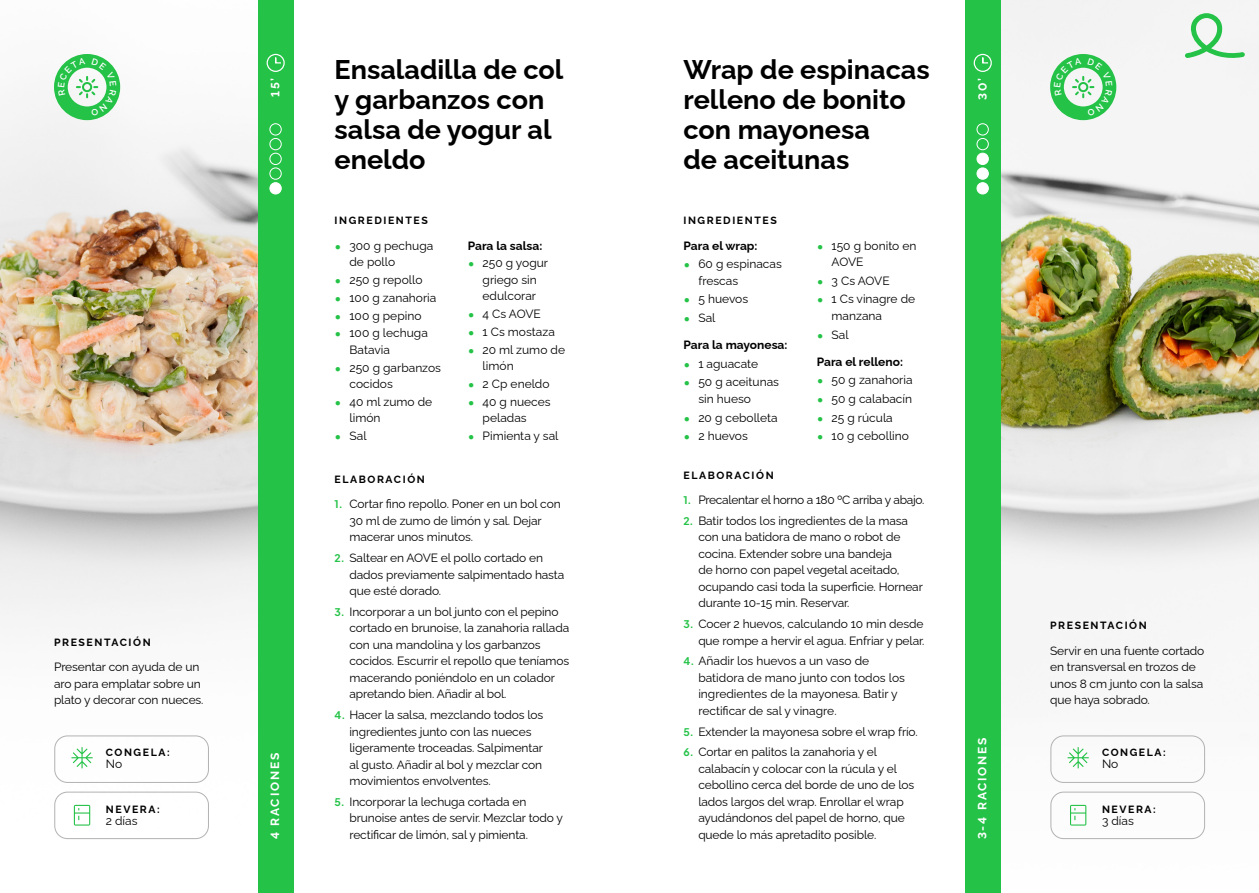
<style>
.page{position:relative;width:1259px;height:893px;background:#fff}
.page>*{position:absolute;margin:0;border:0;box-sizing:border-box;transform-origin:0 0}
.t1{font:700 27px/30px "Raleway";color:#000}
.t2{font:12px/16.5px "Raleway";letter-spacing:-.01em;color:#000}
.t3{font:700 12px "Raleway";color:#000}
.t4{font:700 12px "Raleway";letter-spacing:.15em;color:#fff}
.t5{font:700 10.5px "Raleway";letter-spacing:.15em;color:#000}
.s1{font-family:"Plus Jakarta Sans";font-weight:700;font-size:10.5px;color:#24c247}
</style>
<div class="page">
<img style="left:1000px;top:0;width:259px;height:893px">
<img style="left:0;top:54px;width:258px;height:785px">
<svg style="left:74px;top:805px;width:16px;height:21px"></svg>
<div style="left:54px;top:735px;width:155px;height:48px;border:1px solid #b3b2b2;border-radius:13px"></div>
<div style="left:54px;top:792px;width:155px;height:47px;border:1px solid #b3b2b2;border-radius:13px"></div>
<svg style="left:71px;top:747px;width:22px;height:21px"></svg>
<svg style="left:1070px;top:805px;width:16px;height:21px"></svg>
<div style="left:1050px;top:735px;width:155px;height:48px;border:1px solid #b3b2b2;border-radius:13px"></div>
<div style="left:1050px;top:792px;width:155px;height:47px;border:1px solid #b3b2b2;border-radius:13px"></div>
<svg style="left:1067px;top:747px;width:21px;height:21px"></svg>
<div style="left:258px;top:0;width:35px;height:893px;background:#24c247"></div>
<div style="left:270px;top:183px;width:11px;height:11px;background:#fff;border-radius:50%"></div>
<div style="left:270px;top:182px;width:11px;height:12px;border:1px solid #fff;border-radius:50%"></div>
<div style="left:270px;top:153px;width:11px;height:12px;border:1px solid #fff;border-radius:50%"></div>
<div style="left:270px;top:168px;width:11px;height:12px;border:1px solid #fff;border-radius:50%"></div>
<div style="left:270px;top:138px;width:11px;height:12px;border:1px solid #fff;border-radius:50%"></div>
<div style="left:270px;top:123px;width:11px;height:12px;border:1px solid #fff;border-radius:50%"></div>
<div style="left:267px;top:54px;width:18px;height:18px;border:1px solid #fff;border-radius:50%"></div>
<div style="left:275px;top:57px;width:7px;height:7px;border:1px solid #fff"></div>
<div style="left:965px;top:0;width:35px;height:893px;background:#24c247"></div>
<div style="left:977px;top:183px;width:11px;height:11px;background:#fff;border-radius:50%"></div>
<div style="left:976px;top:182px;width:12px;height:12px;border:1px solid #fff;border-radius:50%"></div>
<div style="left:977px;top:153px;width:11px;height:12px;background:#fff;border-radius:50%"></div>
<div style="left:976px;top:153px;width:12px;height:12px;border:1px solid #fff;border-radius:50%"></div>
<div style="left:977px;top:168px;width:11px;height:11px;background:#fff;border-radius:50%"></div>
<div style="left:976px;top:168px;width:12px;height:12px;border:1px solid #fff;border-radius:50%"></div>
<div style="left:976px;top:138px;width:12px;height:12px;border:1px solid #fff;border-radius:50%"></div>
<div style="left:976px;top:123px;width:12px;height:12px;border:1px solid #fff;border-radius:50%"></div>
<div style="left:973px;top:54px;width:19px;height:18px;border:1px solid #fff;border-radius:50%"></div>
<div style="left:982px;top:57px;width:6px;height:7px;border:1px solid #fff"></div>
<div style="left:54px;top:54px;width:66px;height:66px;border:14px solid #24c247;border-radius:50%"></div>
<div style="left:1050px;top:54px;width:66px;height:66px;border:14px solid #24c247;border-radius:50%"></div>
<svg style="left:1184px;top:13px;width:61px;height:45px"></svg>
<svg style="left:58px;top:58px;width:58px;height:58px"></svg>
<svg style="left:1054px;top:58px;width:58px;height:58px"></svg>
<p class="t5" style="left:54px;top:634px;width:98px">PRESENTACIÓN</p>
<p class="t2" style="left:54px;top:658px;width:151px">Presentar con ayuda de un aro para emplatar sobre un plato y decorar con nueces.</p>
<p class="t5" style="left:106px;top:744px;width:65px">CONGELA:</p>
<p class="t2" style="left:106px;top:755px;width:18px">No</p>
<p class="t5" style="left:106px;top:800px;width:55px">NEVERA:</p>
<p class="t2" style="left:106px;top:811px;width:33px">2 días</p>
<p class="t4" style="left:266px;top:97px;width:21px;rotate:-90deg">15’</p>
<p class="t4" style="left:265px;top:839px;width:88px;rotate:-90deg">4 RACIONES</p>
<h1 class="t1" style="left:335px;top:52px;width:230px">Ensaladilla de col y garbanzos con salsa de yogur al eneldo</h1>
<p class="t5" style="left:334px;top:212px;width:95px">INGREDIENTES</p>
<p class="t2" style="left:349px;top:236px;width:85px;text-indent:-15px"><span class="s1">•</span> 300 g pechuga de pollo</p>
<p class="t2" style="left:335px;top:270px;width:89px"><span class="s1">•</span> 250 g repollo</p>
<p class="t2" style="left:335px;top:288px;width:103px"><span class="s1">•</span> 100 g zanahoria</p>
<p class="t2" style="left:335px;top:306px;width:88px"><span class="s1">•</span> 100 g pepino</p>
<p class="t2" style="left:349px;top:324px;width:80px;text-indent:-15px"><span class="s1">•</span> 100 g lechuga<br>Batavia</p>
<p class="t2" style="left:349px;top:358px;width:93px;text-indent:-15px"><span class="s1">•</span> 250 g garbanzos cocidos</p>
<p class="t2" style="left:349px;top:392px;width:84px;text-indent:-15px"><span class="s1">•</span> 40 ml zumo de limón</p>
<p class="t2" style="left:335px;top:426px;width:33px"><span class="s1">•</span> Sal</p>
<p class="t5" style="left:334px;top:471px;width:92px">ELABORACIÓN</p>
<p class="t3" style="left:468px;top:236px;width:76px">Para la salsa:</p>
<p class="t2" style="left:468px;top:254px;width:82px;text-align:center"><span class="s1">•</span> 250 g yogur griego sin edulcorar</p>
<p class="t2" style="left:468px;top:304px;width:75px"><span class="s1">•</span> 4 Cs AOVE</p>
<p class="t2" style="left:468px;top:322px;width:89px"><span class="s1">•</span> 1 Cs mostaza</p>
<p class="t2" style="left:482px;top:340px;width:84px;text-indent:-15px"><span class="s1">•</span> 20 ml zumo de limón</p>
<p class="t2" style="left:468px;top:374px;width:83px"><span class="s1">•</span> 2 Cp eneldo</p>
<p class="t2" style="left:482px;top:392px;width:69px;text-indent:-15px"><span class="s1">•</span> 40 g nueces peladas</p>
<p class="t2" style="left:468px;top:426px;width:92px"><span class="s1">•</span> Pimienta y sal</p>
<p class="t2" style="left:349px;top:495px;width:213px;text-indent:-15px"><span class="s1">1.</span> Cortar fino repollo. Poner en un bol con<br>30 ml de zumo de limón y sal. Dejar macerar unos minutos.</p>
<p class="t2" style="left:349px;top:548px;width:216px;text-indent:-15px"><span class="s1">2.</span> Saltear en AOVE el pollo cortado en dados previamente salpimentado hasta que esté dorado.</p>
<p class="t2" style="left:349px;top:602px;width:221px;text-indent:-15px"><span class="s1">3.</span> Incorporar a un bol junto con el pepino cortado en brunoise, la zanahoria rallada con una mandolina y los garbanzos cocidos. Escurrir el repollo que teníamos macerando poniéndolo en un colador apretando bien. Añadir al bol.</p>
<p class="t2" style="left:349px;top:705px;width:195px;text-indent:-15px"><span class="s1">4.</span> Hacer la salsa, mezclando todos los ingredientes junto con las nueces ligeramente troceadas. Salpimentar al gusto. Añadir al bol y mezclar con movimientos envolventes.</p>
<p class="t2" style="left:349px;top:792px;width:215px;text-indent:-15px"><span class="s1">5.</span> Incorporar la lechuga cortada en brunoise antes de servir. Mezclar todo y rectificar de limón, sal y pimienta.</p>
<h1 class="t1" style="left:683px;top:52px;width:248px">Wrap de espinacas relleno de bonito con mayonesa<br>de aceitunas</h1>
<p class="t5" style="left:683px;top:212px;width:95px">INGREDIENTES</p>
<p class="t3" style="left:683px;top:236px;width:76px">Para el wrap:</p>
<p class="t2" style="left:698px;top:255px;width:85px;text-indent:-15px"><span class="s1">•</span> 60 g espinacas frescas</p>
<p class="t2" style="left:683px;top:290px;width:66px"><span class="s1">•</span> 5 huevos</p>
<p class="t2" style="left:683px;top:308px;width:33px"><span class="s1">•</span> Sal</p>
<p class="t3" style="left:683px;top:335px;width:105px">Para la mayonesa:</p>
<p class="t2" style="left:683px;top:354px;width:76px"><span class="s1">•</span> 1 aguacate</p>
<p class="t2" style="left:698px;top:373px;width:82px;text-indent:-15px"><span class="s1">•</span> 50 g aceitunas sin hueso</p>
<p class="t2" style="left:683px;top:408px;width:96px"><span class="s1">•</span> 20 g cebolleta</p>
<p class="t2" style="left:683px;top:426px;width:66px"><span class="s1">•</span> 2 huevos</p>
<p class="t5" style="left:683px;top:466px;width:92px">ELABORACIÓN</p>
<p class="t2" style="left:831px;top:236px;width:86px;text-indent:-15px"><span class="s1">•</span> 150 g bonito en<br>AOVE</p>
<p class="t2" style="left:816px;top:271px;width:75px"><span class="s1">•</span> 3 Cs AOVE</p>
<p class="t2" style="left:831px;top:290px;width:85px;text-indent:-15px"><span class="s1">•</span> 1 Cs vinagre de manzana</p>
<p class="t2" style="left:816px;top:325px;width:33px"><span class="s1">•</span> Sal</p>
<p class="t3" style="left:816px;top:352px;width:88px">Para el relleno:</p>
<p class="t2" style="left:816px;top:371px;width:97px"><span class="s1">•</span> 50 g zanahoria</p>
<p class="t2" style="left:816px;top:389px;width:97px"><span class="s1">•</span> 50 g calabacín</p>
<p class="t2" style="left:816px;top:408px;width:78px"><span class="s1">•</span> 25 g rúcula</p>
<p class="t2" style="left:816px;top:426px;width:94px"><span class="s1">•</span> 10 g cebollino</p>
<p class="t2" style="left:683px;top:490px;width:242px"><span class="s1">1.</span> Precalentar el horno a 180 ºC arriba y abajo.</p>
<p class="t2" style="left:698px;top:511px;width:226px;text-indent:-15px"><span class="s1">2.</span> Batir todos los ingredientes de la masa con una batidora de mano o robot de cocina. Extender sobre una bandeja<br>de horno con papel vegetal aceitado, ocupando casi toda la superficie. Hornear durante 10-15 min. Reservar.</p>
<p class="t2" style="left:683px;top:614px;width:242px;text-align:right"><span class="s1">3.</span> Cocer 2 huevos, calculando 10 min desde que rompe a hervir el agua. Enfriar y pelar.</p>
<p class="t2" style="left:698px;top:652px;width:208px;text-indent:-15px"><span class="s1">4.</span> Añadir los huevos a un vaso de batidora de mano junto con todos los ingredientes de la mayonesa. Batir y rectificar de sal y vinagre.</p>
<p class="t2" style="left:683px;top:722px;width:236px"><span class="s1">5.</span> Extender la mayonesa sobre el wrap frío.</p>
<p class="t2" style="left:698px;top:743px;width:217px;text-indent:-15px"><span class="s1">6.</span> Cortar en palitos la zanahoria y el calabacín y colocar con la rúcula y el cebollino cerca del borde de uno de los lados largos del wrap. Enrollar el wrap ayudándonos del papel de horno, que quede lo más apretadito posible.</p>
<p class="t4" style="left:973px;top:100px;width:23px;rotate:-90deg">30’</p>
<p class="t4" style="left:972px;top:839px;width:103px;rotate:-90deg">3-4 RACIONES</p>
<p class="t5" style="left:1050px;top:617px;width:98px">PRESENTACIÓN</p>
<p class="t2" style="left:1050px;top:641px;width:156px">Servir en una fuente cortado en transversal en trozos de unos 8 cm junto con la salsa que haya sobrado.</p>
<p class="t5" style="left:1102px;top:744px;width:65px">CONGELA:</p>
<p class="t2" style="left:1102px;top:755px;width:18px">No</p>
<p class="t5" style="left:1102px;top:800px;width:55px">NEVERA:</p>
<p class="t2" style="left:1102px;top:811px;width:33px">3 días</p>
</div>
